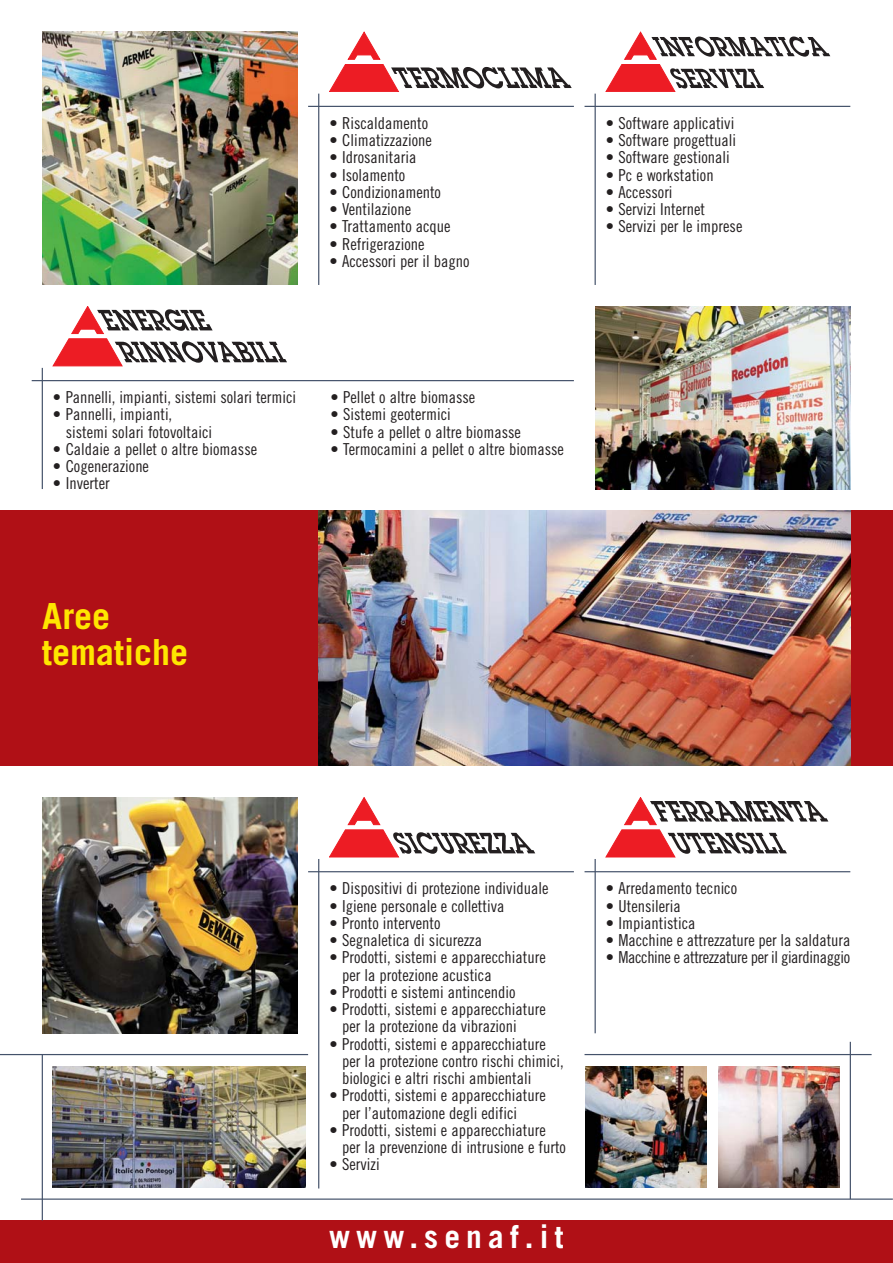
<style>
.page{position:relative;width:893px;height:1263px;background:#fff}
.page>*{position:absolute;margin:0;border:0;box-sizing:border-box;transform-origin:0 0}
.t1{font:700 36px/36px "Trade Gothic";color:#ffe600}
.t2{font:700 31.5px "Trade Gothic";letter-spacing:.195em;color:#fff}
.t3{font:16.5px/17.2px "Trade Gothic Cond Eighteen";color:#231f20}
.t4{font:16.5px "Trade Gothic Cond Eighteen";letter-spacing:-.02em;color:#231f20}
</style>
<div class="page">
<div style="left:0;top:510px;width:892px;height:255px;background:#b01016"></div>
<div style="left:0;top:1220px;width:892px;height:43px;background:#b01016"></div>
<img style="left:319px;top:510px;width:531px;height:255px">
<img style="left:53px;top:1066px;width:253px;height:121px">
<img style="left:718px;top:1066px;width:122px;height:121px">
<hr style="left:42px;top:1055px;width:1px;height:165px;background:#44526a">
<hr style="left:850px;top:1042px;width:1px;height:157px;background:#44526a">
<hr style="left:21px;top:1199px;width:871px;height:1px;background:#44526a">
<hr style="left:0;top:1054px;width:308px;height:1px;background:#44526a">
<hr style="left:584px;top:1054px;width:287px;height:1px;background:#44526a">
<img style="left:585px;top:1066px;width:121px;height:121px">
<hr style="left:318px;top:859px;width:1px;height:330px;background:#44526a">
<hr style="left:308px;top:871px;width:266px;height:1px;background:#44526a">
<img style="left:42px;top:32px;width:255px;height:253px">
<img style="left:595px;top:306px;width:255px;height:183px">
<hr style="left:42px;top:368px;width:1px;height:121px;background:#44526a">
<hr style="left:32px;top:380px;width:542px;height:1px;background:#44526a">
<hr style="left:594px;top:94px;width:2px;height:191px;background:#44526a">
<hr style="left:584px;top:106px;width:266px;height:1px;background:#44526a">
<img style="left:42px;top:797px;width:255px;height:236px">
<svg style="left:329px;top:32px;width:243px;height:60px"></svg>
<svg style="left:329px;top:797px;width:206px;height:60px"></svg>
<svg style="left:53px;top:306px;width:234px;height:60px"></svg>
<svg style="left:606px;top:32px;width:224px;height:60px"></svg>
<hr style="left:594px;top:859px;width:2px;height:174px;background:#44526a">
<hr style="left:584px;top:871px;width:266px;height:1px;background:#44526a">
<svg style="left:606px;top:797px;width:222px;height:60px"></svg>
<hr style="left:318px;top:94px;width:1px;height:191px;background:#44526a">
<hr style="left:308px;top:106px;width:266px;height:1px;background:#44526a">
<p class="t3" style="left:329px;top:116px;width:100px">• Riscaldamento</p>
<p class="t3" style="left:329px;top:133px;width:104px">• Climatizzazione</p>
<p class="t3" style="left:329px;top:150px;width:88px">• Idrosanitaria</p>
<p class="t3" style="left:329px;top:167px;width:77px">• Isolamento</p>
<p class="t3" style="left:329px;top:185px;width:113px">• Condizionamento</p>
<p class="t3" style="left:329px;top:202px;width:83px">• Ventilazione</p>
<p class="t3" style="left:329px;top:219px;width:123px">• Trattamento acque</p>
<p class="t3" style="left:329px;top:236px;width:97px">• Refrigerazione</p>
<p class="t3" style="left:329px;top:254px;width:142px">• Accessori per il bagno</p>
<p class="t3" style="left:606px;top:116px;width:130px">• Software applicativi</p>
<p class="t3" style="left:606px;top:133px;width:132px">• Software progettuali</p>
<p class="t3" style="left:606px;top:150px;width:125px">• Software gestionali</p>
<p class="t3" style="left:606px;top:167px;width:109px">• Pc e workstation</p>
<p class="t3" style="left:606px;top:185px;width:68px">• Accessori</p>
<p class="t3" style="left:606px;top:202px;width:101px">• Servizi Internet</p>
<p class="t3" style="left:606px;top:219px;width:138px">• Servizi per le imprese</p>
<p class="t3" style="left:53px;top:390px;width:245px">• Pannelli, impianti, sistemi solari termici</p>
<p class="t3" style="left:66px;top:407px;width:148px;text-indent:-13px">• Pannelli, impianti, sistemi solari fotovoltaici</p>
<p class="t3" style="left:53px;top:442px;width:206px">• Caldaie a pellet o altre biomasse</p>
<p class="t3" style="left:53px;top:459px;width:98px">• Cogenerazione</p>
<p class="t3" style="left:53px;top:476px;width:58px">• Inverter</p>
<p class="t3" style="left:330px;top:390px;width:146px">• Pellet o altre biomasse</p>
<p class="t3" style="left:330px;top:407px;width:122px">• Sistemi geotermici</p>
<p class="t3" style="left:330px;top:425px;width:192px">• Stufe a pellet o altre biomasse</p>
<p class="t3" style="left:330px;top:442px;width:235px">• Termocamini a pellet o altre biomasse</p>
<h1 class="t1" style="left:42px;top:602px;width:147px">Aree tematiche</h1>
<p class="t3" style="left:329px;top:881px;width:221px">• Dispositivi di protezione individuale</p>
<p class="t3" style="left:329px;top:898px;width:177px">• Igiene personale e collettiva</p>
<p class="t3" style="left:329px;top:916px;width:113px">• Pronto intervento</p>
<p class="t3" style="left:329px;top:933px;width:154px">• Segnaletica di sicurezza</p>
<p class="t3" style="left:342px;top:950px;width:205px;text-indent:-13px">• Prodotti, sistemi e apparecchiature per la protezione acustica</p>
<p class="t3" style="left:329px;top:985px;width:188px">• Prodotti e sistemi antincendio</p>
<p class="t3" style="left:342px;top:1002px;width:205px;text-indent:-13px">• Prodotti, sistemi e apparecchiature per la protezione da vibrazioni</p>
<p class="t3" style="left:342px;top:1036px;width:223px;text-indent:-13px">• Prodotti, sistemi e apparecchiature per la protezione contro rischi chimici, biologici e altri rischi ambientali</p>
<p class="t3" style="left:342px;top:1088px;width:205px;text-indent:-13px">• Prodotti, sistemi e apparecchiature per l’automazione degli edifici</p>
<p class="t3" style="left:342px;top:1123px;width:225px;text-indent:-13px">• Prodotti, sistemi e apparecchiature per la prevenzione di intrusione e furto</p>
<p class="t3" style="left:329px;top:1157px;width:52px">• Servizi</p>
<h2 class="t2" style="left:329px;top:1225px;width:236px">www.senaf.it</h2>
<p class="t3" style="left:606px;top:881px;width:133px">• Arredamento tecnico</p>
<p class="t3" style="left:606px;top:898px;width:77px">• Utensileria</p>
<p class="t3" style="left:606px;top:916px;width:91px">• Impiantistica</p>
<p class="t3" style="left:606px;top:933px;width:246px">• Macchine e attrezzature per la saldatura</p>
<p class="t4" style="left:606px;top:951px;width:246px">• Macchine e attrezzature per il giardinaggio</p>
</div>
